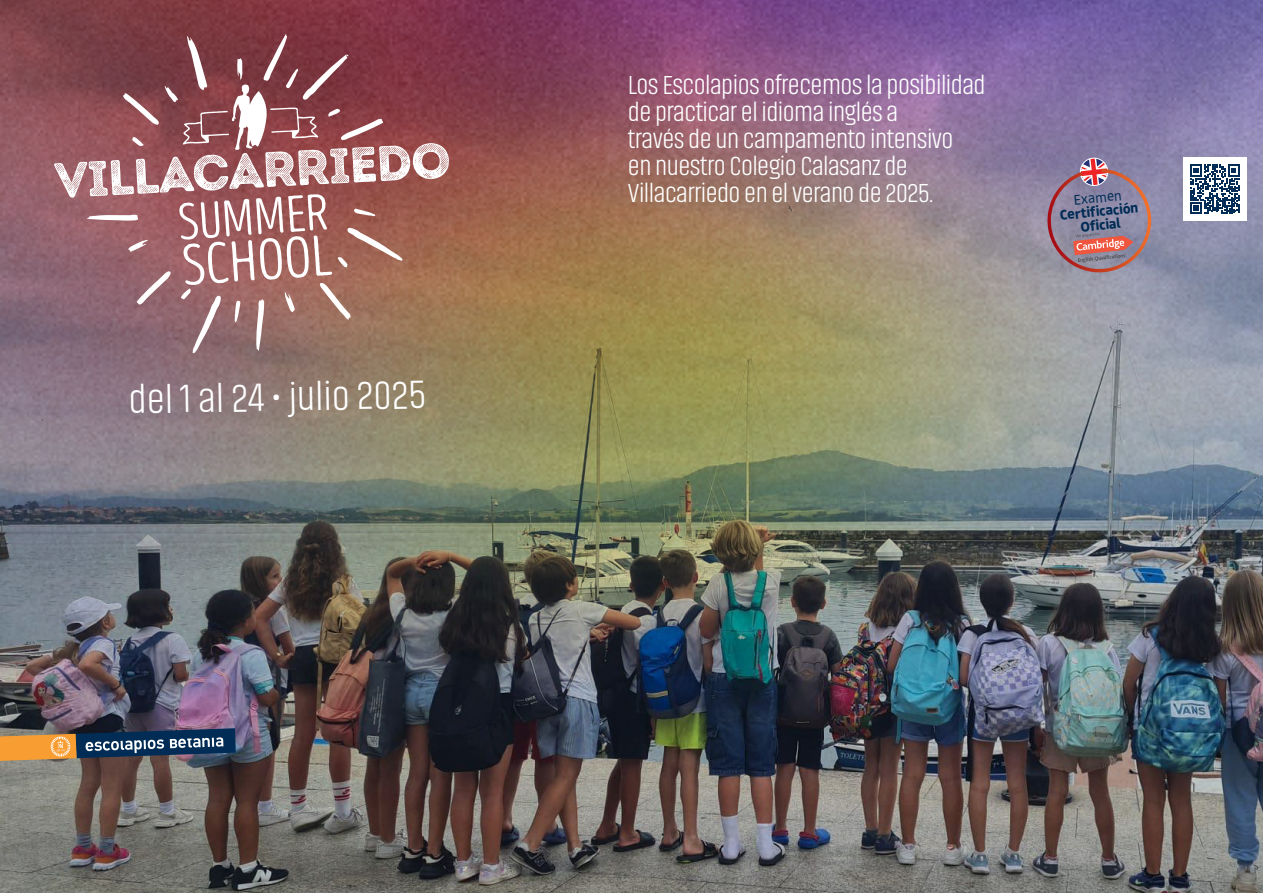
<style>
.page{position:relative;width:1263px;height:893px;background:#fff}
.page>*{position:absolute;margin:0;border:0;box-sizing:border-box;transform-origin:0 0}
.t1{font:300 40.65px "Akhand";color:#fff}
.TÍTULOS{font:300 27px/27px "Akhand";letter-spacing:-.02em;color:#fff}
.t2{font:700 13.8px/13.8px "Bould";color:#002c55;text-align:center}
.s1{font-weight:400}
</style>
<div class="page">
<img style="left:0;top:0;width:1263px;height:893px">
<img style="left:0;top:728px;width:236px;height:33px">
<div style="left:1183px;top:158px;width:63px;height:63px;background:#fff"></div>
<svg style="left:1190px;top:165px;width:50px;height:49px"></svg>
<div style="left:1079px;top:157px;width:29px;height:29px;border:1px solid #fff;border-radius:50%"></div>
<svg style="left:1044px;top:158px;width:111px;height:119px"></svg>
<svg style="left:87px;top:34px;width:316px;height:319px"></svg>
<svg style="left:54px;top:85px;width:396px;height:200px"></svg>
<p class="t1" style="left:128px;top:379px;width:299px;rotate:-1deg">del 1 al 24 • julio 2025</p>
<p class="TÍTULOS" style="left:628px;top:72px;width:359px">Los Escolapios ofrecemos la posibilidad de practicar el idioma inglés a<br>través de un campamento intensivo<br>en nuestro Colegio Calasanz de Villacarriedo en el verano de 2025.</p>
<p class="t2" style="left:1058px;top:194px;width:80px;rotate:-6deg"><span class="s1">Examen<br></span>Certificación<br>Oficial</p>
</div>
